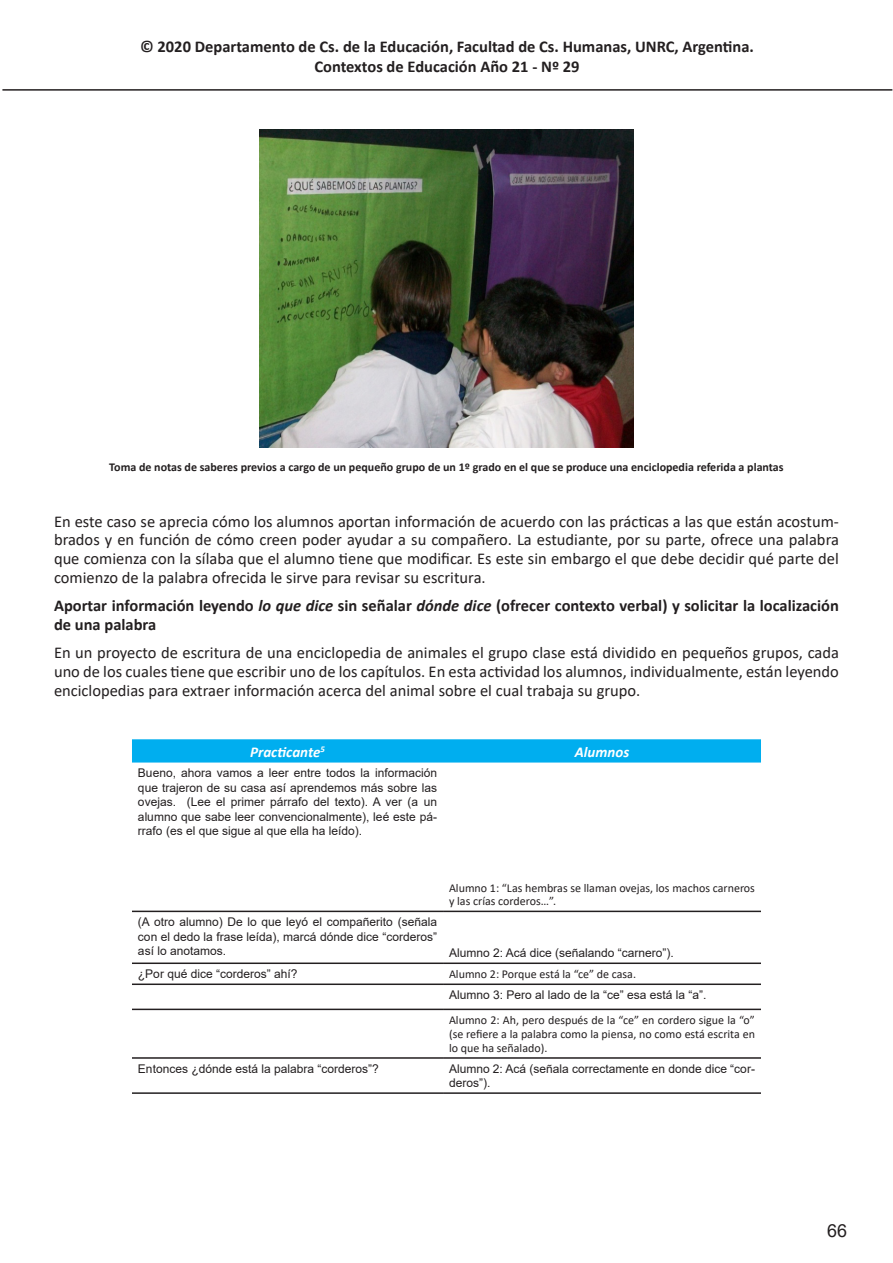
<style>
.page{position:relative;width:893px;height:1263px;background:#fff}
.page>*{position:absolute;margin:0;border:0;box-sizing:border-box;transform-origin:0 0}
.t1{font:18px "Arial";color:#231f20}
.t2{font:16.5px/19px "Calibri";color:#231f20;text-align:justify}
.t3{font:700 16.5px/19.8px "Calibri";color:#231f20;text-align:center}
.t4{font:italic 700 15px "Calibri";color:#fff}
.yiv1432605266msonorm{font:12px/14.4px "Arial";color:#231f20;text-align:justify}
.t5{font:12px/13.8px "Calibri";color:#231f20}
.t6{font:700 12px "Calibri";color:#231f20}
.s1{font-style:italic}
</style>
<div class="page">
<hr style="left:2px;top:89px;width:890px;height:2px;background:#231f20">
<img style="left:259px;top:130px;width:375px;height:318px">
<div style="left:132px;top:739px;width:629px;height:23px;background:#00aeef"></div>
<hr style="left:132px;top:911px;width:311px;height:1px;background:#231f20">
<hr style="left:443px;top:911px;width:318px;height:1px;background:#231f20">
<hr style="left:132px;top:962px;width:311px;height:2px;background:#231f20">
<hr style="left:443px;top:962px;width:318px;height:2px;background:#231f20">
<hr style="left:132px;top:983px;width:311px;height:2px;background:#231f20">
<hr style="left:443px;top:983px;width:318px;height:2px;background:#231f20">
<hr style="left:132px;top:1008px;width:311px;height:2px;background:#231f20">
<hr style="left:443px;top:1008px;width:318px;height:2px;background:#231f20">
<hr style="left:132px;top:1057px;width:311px;height:2px;background:#231f20">
<hr style="left:443px;top:1057px;width:318px;height:2px;background:#231f20">
<hr style="left:132px;top:1092px;width:311px;height:2px;background:#231f20">
<hr style="left:443px;top:1092px;width:318px;height:2px;background:#231f20">
<p class="t3" style="left:140px;top:36px;width:615px">© 2020 Departamento de Cs. de la Educación, Facultad de Cs. Humanas, UNRC, Argentina.<br>Contextos de Educación Año 21 - Nº 29</p>
<p class="t6" style="left:109px;top:458px;width:676px">Toma de notas de saberes previos a cargo de un pequeño grupo de un 1º grado en el que se produce una enciclopedia referida a plantas</p>
<p class="t2" style="left:54px;top:511px;width:786px">En este caso se aprecia cómo los alumnos aportan información de acuerdo con las prácticas a las que están acostum&shy;brados y en función de cómo creen poder ayudar a su compañero. La estudiante, por su parte, ofrece una palabra que comienza con la sílaba que el alumno tiene que modificar. Es este sin embargo el que debe decidir qué parte del comienzo de la palabra ofrecida le sirve para revisar su escritura.</p>
<p class="t3" style="left:54px;top:596px;width:786px;line-height:18.9px;text-align:left">Aportar información leyendo <span class="s1">lo que dice</span> sin señalar <span class="s1">dónde dice</span> (ofrecer contexto verbal) y solicitar la localización de una palabra</p>
<p class="t2" style="left:54px;top:643px;width:786px">En un proyecto de escritura de una enciclopedia de animales el grupo clase está dividido en pequeños grupos, cada uno de los cuales tiene que escribir uno de los capítulos. En esta actividad los alumnos, individualmente, están leyendo enciclopedias para extraer información acerca del animal sobre el cual trabaja su grupo.</p>
<p class="t4" style="left:250px;top:741px;width:76px">Practicante<sup>5</sup></p>
<p class="t4" style="left:575px;top:741px;width:56px">Alumnos</p>
<p class="yiv1432605266msonorm" style="left:138px;top:766px;width:301px">Bueno, ahora vamos a leer entre todos la información que trajeron de su casa así aprendemos más sobre las ovejas. (Lee el primer párrafo del texto). A ver (a un alumno que sabe leer convencionalmente), leé este pá&shy;rrafo (es el que sigue al que ella ha leído).</p>
<p class="yiv1432605266msonorm" style="left:138px;top:915px;width:301px">(A otro alumno) De lo que leyó el compañerito (señala con el dedo la frase leída), marcá dónde dice “corderos” así lo anotamos.</p>
<p class="t5" style="left:449px;top:880px;width:307px">Alumno 1: “Las hembras se llaman ovejas, los machos carneros y las crías corderos…”.</p>
<p class="yiv1432605266msonorm" style="left:449px;top:946px;width:226px">Alumno 2: Acá dice (señalando “carnero”).</p>
<p class="yiv1432605266msonorm" style="left:138px;top:966px;width:161px">¿Por qué dice “corderos” ahí?</p>
<p class="t5" style="left:449px;top:967px;width:189px">Alumno 2: Porque está la “ce” de casa.</p>
<p class="yiv1432605266msonorm" style="left:449px;top:987px;width:259px">Alumno 3: Pero al lado de la “ce” esa está la “a”.</p>
<p class="t5" style="left:449px;top:1013px;width:307px;text-align:justify">Alumno 2: Ah, pero después de la “ce” en cordero sigue la “o” (se refiere a la palabra como la piensa, no como está escrita en lo que ha señalado).</p>
<p class="yiv1432605266msonorm" style="left:138px;top:1061px;width:242px">Entonces ¿dónde está la palabra “corderos”?</p>
<p class="yiv1432605266msonorm" style="left:449px;top:1061px;width:307px">Alumno 2: Acá (señala correctamente en donde dice “cor&shy;deros”).</p>
<p class="t1" style="left:827px;top:1218px;width:22px">66</p>
</div>
